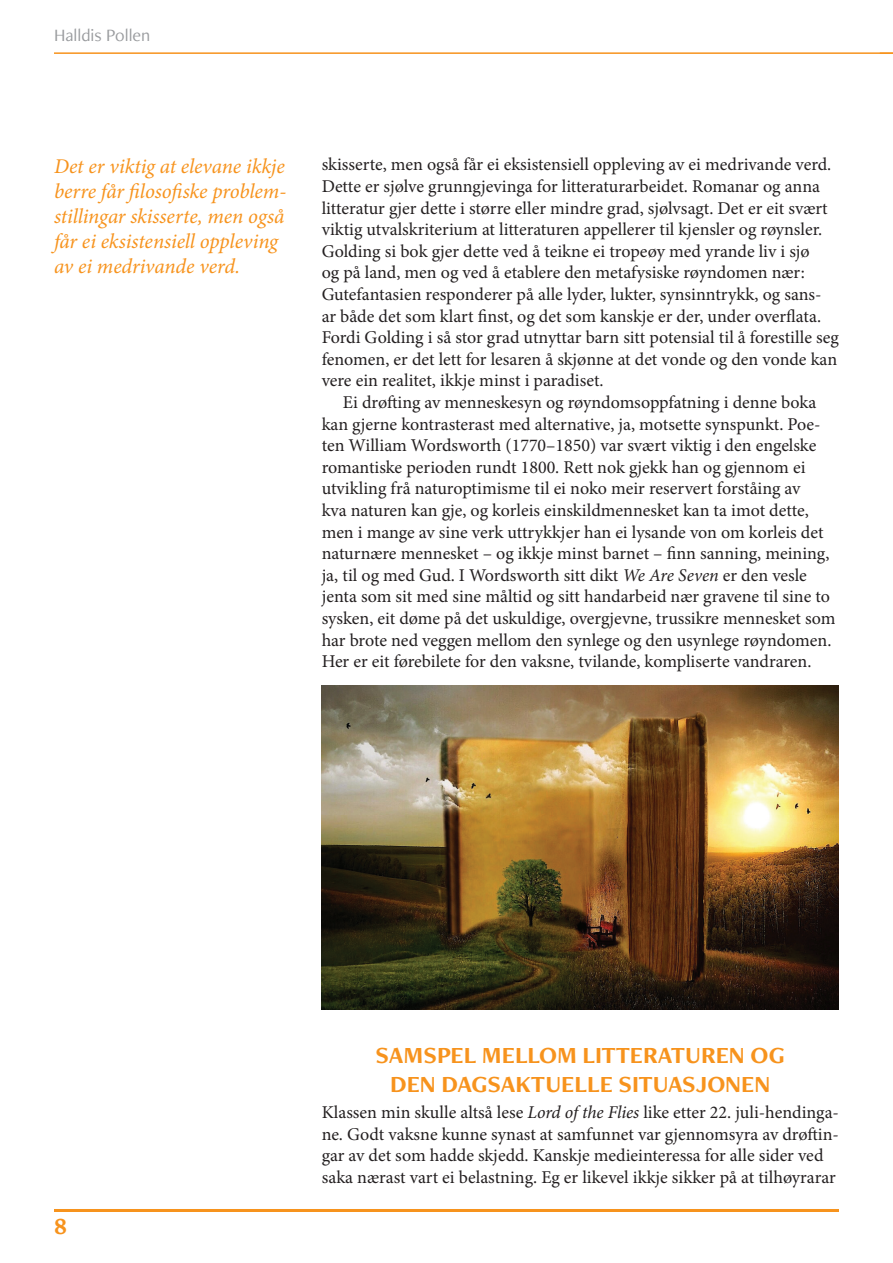
<style>
.page{position:relative;width:893px;height:1263px;background:#fff}
.page>*{position:absolute;margin:0;border:0;box-sizing:border-box;transform-origin:0 0}
.t1{font:700 24px/28.8px "Freight Neo Pro";color:#f7931d;text-align:center}
.t2{font:italic 21px/25.2px "Minion Pro";letter-spacing:-.005em;color:#f7931d}
.t3{font:18px/21.6px "Minion Pro";color:#231f20}
.t4{font:18px "Freight Neo Pro";color:#999b9e}
.s1{font-style:italic}
</style>
<div class="page">
<hr style="left:54px;top:52px;width:839px;height:2px;background:#f7931d">
<hr style="left:54px;top:1209px;width:785px;height:3px;background:#f7931d">
<img style="left:322px;top:686px;width:517px;height:323px">
<p class="t4" style="left:54px;top:23px;width:98px">Halldis Pollen</p>
<p class="t2" style="left:54px;top:153px;width:234px">Det er viktig at elevane ikkje berre får filosofiske problem&shy;stillingar skisserte, men også får ei eksistensiell oppleving av ei medrivande verd.</p>
<p class="t3" style="left:322px;top:154px;width:519px">skisserte, men også får ei eksistensiell oppleving av ei medrivande verd.<br>Dette er sjølve grunngjevinga for litteraturarbeidet. Romanar og anna litteratur gjer dette i større eller mindre grad, sjølvsagt. Det er eit svært viktig utvalskriterium at litteraturen appellerer til kjensler og røynsler.<br>Golding si bok gjer dette ved å teikne ei tropeøy med yrande liv i sjø<br>og på land, men og ved å etablere den metafysiske røyndomen nær:<br>Gutefantasien responderer på alle lyder, lukter, synsinntrykk, og sans&shy;ar både det som klart finst, og det som kanskje er der, under overflata.<br>Fordi Golding i så stor grad utnyttar barn sitt potensial til å forestille seg fenomen, er det lett for lesaren å skjønne at det vonde og den vonde kan vere ein realitet, ikkje minst i paradiset.</p>
<p class="t3" style="left:322px;top:392px;width:515px;text-indent:21px">Ei drøfting av menneskesyn og røyndomsoppfatning i denne boka kan gjerne kontrasterast med alternative, ja, motsette synspunkt. Poe&shy;ten William Wordsworth (1770–1850) var svært viktig i den engelske romantiske perioden rundt 1800. Rett nok gjekk han og gjennom ei utvikling frå naturoptimisme til ei noko meir reservert forståing av<br>kva naturen kan gje, og korleis einskildmennesket kan ta imot dette, men i mange av sine verk uttrykkjer han ei lysande von om korleis det naturnære mennesket – og ikkje minst barnet – finn sanning, meining, ja, til og med Gud. I Wordsworth sitt dikt <span class="s1">We Are Seven</span> er den vesle jenta som sit med sine måltid og sitt handarbeid nær gravene til sine to sysken, eit døme på det uskuldige, overgjevne, trussikre mennesket som har brote ned veggen mellom den synlege og den usynlege røyndomen.<br>Her er eit førebilete for den vaksne, tvilande, kompliserte vandraren.</p>
<h1 class="t1" style="left:54px;top:1211px;width:14px">8</h1>
<h1 class="t1" style="left:376px;top:1040px;width:411px">SAMSPEL MELLOM LITTERATUREN OG<br>DEN DAGSAKTUELLE SITUASJONEN</h1>
<p class="t3" style="left:322px;top:1101px;width:519px">Klassen min skulle altså lese <span class="s1">Lord of the Flies</span> like etter 22. juli-hendinga&shy;ne. Godt vaksne kunne synast at samfunnet var gjennomsyra av drøftin&shy;gar av det som hadde skjedd. Kanskje medieinteressa for alle sider ved saka nærast vart ei belastning. Eg er likevel ikkje sikker på at tilhøyrarar</p>
</div>
